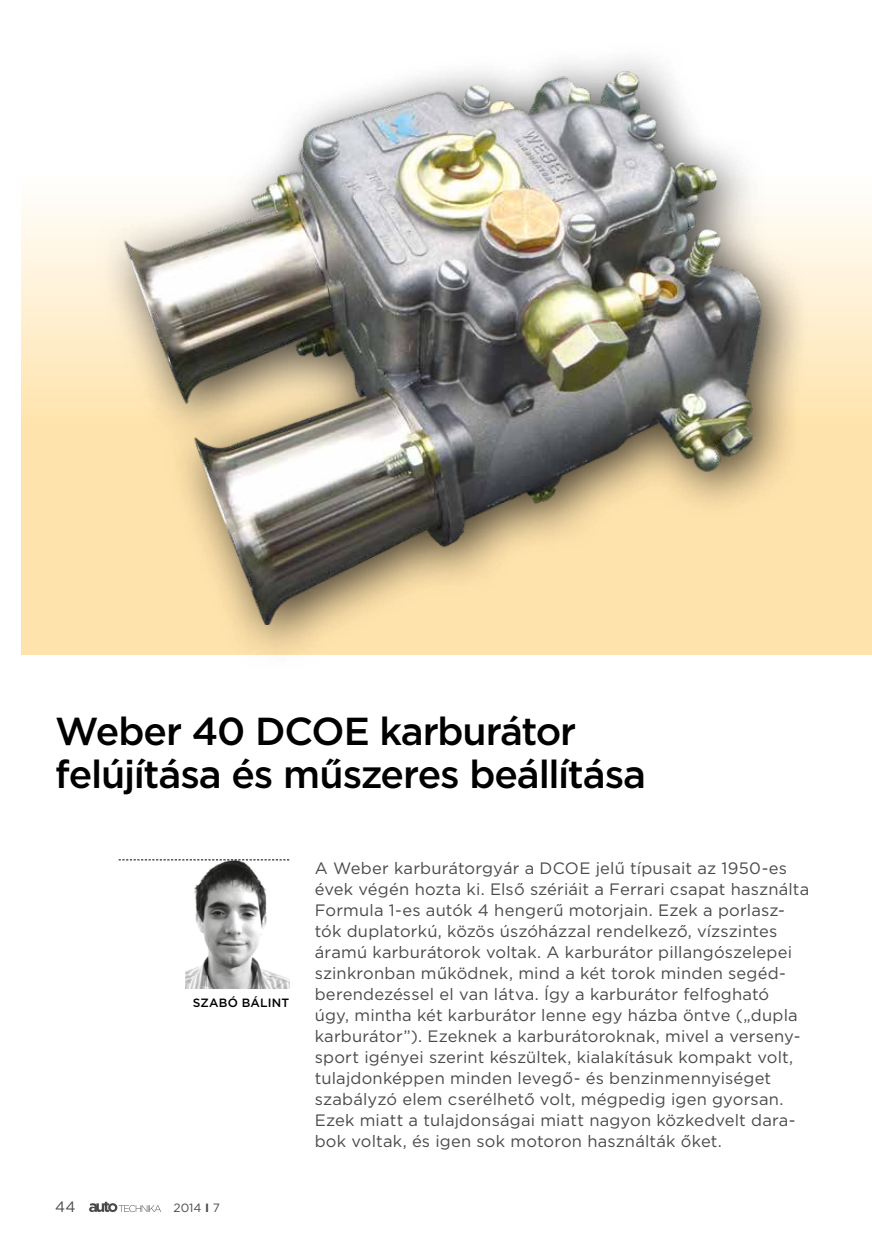
<style>
.page{position:relative;width:872px;height:1246px;background:#fff}
.page>*{position:absolute;margin:0;border:0;box-sizing:border-box;transform-origin:0 0}
.t1{font:500 39px/43.5px "Gotham";letter-spacing:-.03em;color:#000}
.t2{font:16.5px/21px "Gotham";letter-spacing:.01em;color:#4a4a49}
.t3{font:15px "Gotham";color:#4a4a49}
.t4{font:500 12px "Gotham";letter-spacing:.02em;color:#000}
.t5{font:12px "Gotham";color:#4a4a49}
.s1{font-weight:700}
</style>
<div class="page">
<svg style="left:89px;top:1202px;width:72px;height:10px"></svg>
<svg style="left:21px;top:205px;width:851px;height:449px;background:#ffe8bc"></svg>
<div style="left:95px;top:40px;width:716px;height:632px;background:#000;opacity:.75"></div>
<img style="left:37px;top:40px;width:797px;height:585px">
<img style="left:186px;top:860px;width:103px;height:128px">
<svg style="left:119px;top:859px;width:170px;height:1px"></svg>
<h1 class="t1" style="left:55px;top:708px;width:592px">Weber 40 DCOE karburátor felújítása és műszeres beállítása</h1>
<p class="t4" style="left:193px;top:995px;width:98px">SZABÓ BÁLINT</p>
<p class="t3" style="left:55px;top:1197px;width:22px">44</p>
<p class="t5" style="left:173px;top:1200px;width:48px">2014 <span class="s1">I</span> 7</p>
<p class="t2" style="left:315px;top:857px;width:496px">A Weber karburátorgyár a DCOE jelű típusait az 1950-es évek végén hozta ki. Első szériáit a Ferrari csapat használta Formula 1-es autók 4 hengerű motorjain. Ezek a porlasz&shy;tók duplatorkú, közös úszóházzal rendelkező, vízszintes áramú karburátorok voltak. A karburátor pillangószelepei szinkronban működnek, mind a két torok minden segéd&shy;berendezéssel el van látva. Így a karburátor felfogható<br>úgy, mintha két karburátor lenne egy házba öntve („dupla karburátor”). Ezeknek a karburátoroknak, mivel a verseny&shy;sport igényei szerint készültek, kialakításuk kompakt volt, tulajdonképpen minden levegő- és benzinmennyiséget szabályzó elem cserélhető volt, mégpedig igen gyorsan.<br>Ezek miatt a tulajdonságai miatt nagyon közkedvelt dara&shy;bok voltak, és igen sok motoron használták őket.</p>
</div>
